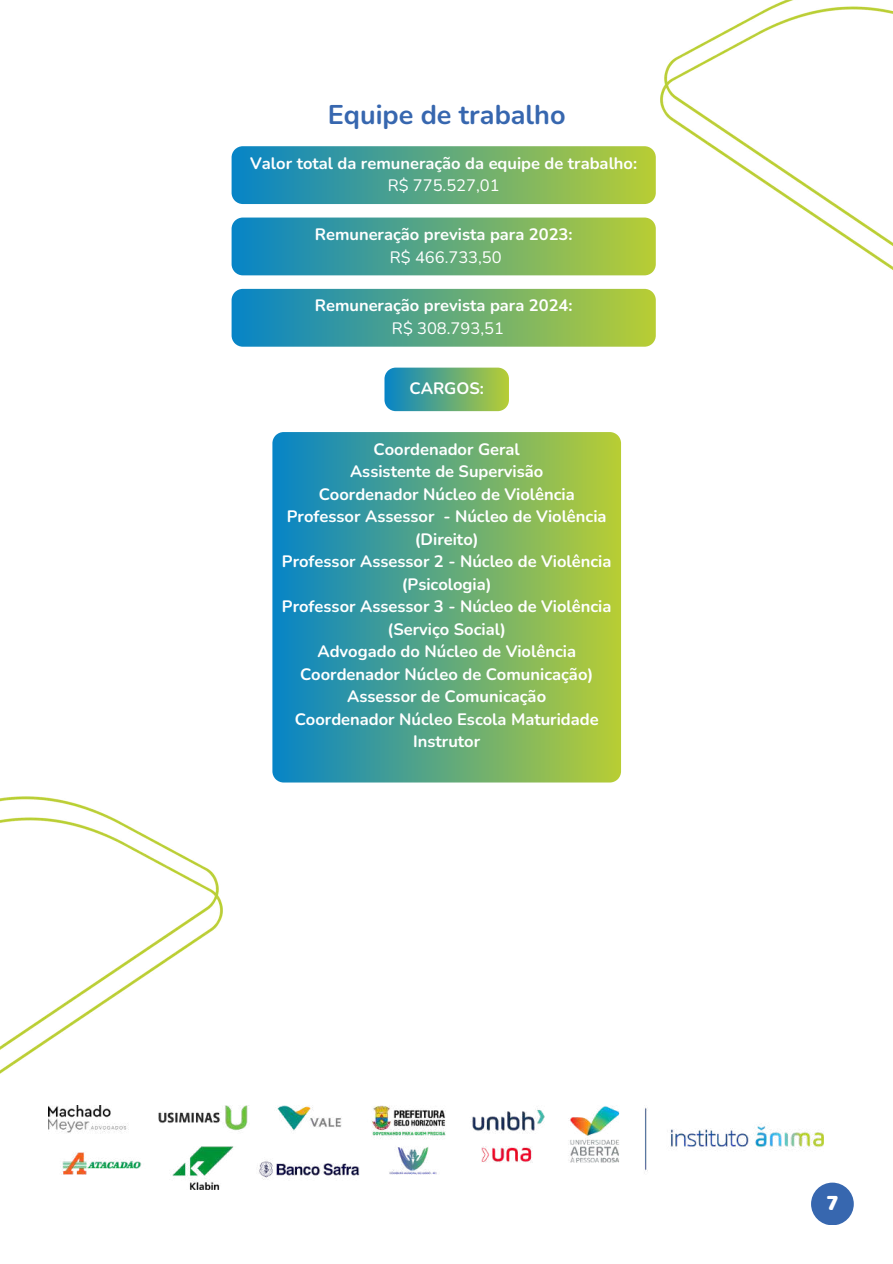
<style>
.page{position:relative;width:893px;height:1264px;background:#fff}
.page>*{position:absolute;margin:0;border:0;box-sizing:border-box;transform-origin:0 0}
.t1{font:700 27px "Nunito";color:#3767af}
.t2{font:23.1px "Baloo Thambi";color:#fff}
.t3{font:700 16.5px/22.5px "Nunito";color:#fff;text-align:center}
.t4{font:16.5px "Nunito";color:#fff}
</style>
<div class="page">
<div style="left:811px;top:1182px;width:42px;height:43px;background:#3767af;border-radius:50%"></div>
<img style="left:660px;top:0;width:232px;height:270px">
<img style="left:0;top:796px;width:223px;height:394px">
<svg style="left:231px;top:146px;width:424px;height:58px;background:#60a97e"></svg>
<svg style="left:231px;top:217px;width:424px;height:58px;background:#61a97f"></svg>
<svg style="left:231px;top:289px;width:424px;height:58px;background:#60a97e"></svg>
<svg style="left:384px;top:367px;width:125px;height:44px;background:#64ab82"></svg>
<svg style="left:272px;top:432px;width:349px;height:350px;background:#5fa87d"></svg>
<img style="left:49px;top:1105px;width:774px;height:84px">
<h1 class="t1" style="left:328px;top:96px;width:239px">Equipe de trabalho</h1>
<p class="t3" style="left:250px;top:152px;width:388px">Valor total da remuneração da equipe de trabalho:</p>
<p class="t4" style="left:387px;top:174px;width:113px">R$ 775.527,01</p>
<p class="t3" style="left:315px;top:223px;width:259px">Remuneração prevista para 2023:</p>
<p class="t4" style="left:390px;top:246px;width:113px">R$ 466.733,50</p>
<p class="t3" style="left:315px;top:295px;width:259px">Remuneração prevista para 2024:</p>
<p class="t4" style="left:392px;top:317px;width:113px">R$ 308.793,51</p>
<p class="t3" style="left:409px;top:377px;width:76px">CARGOS:</p>
<p class="t3" style="left:282px;top:438px;width:331px">Coordenador Geral<br>Assistente de Supervisão<br>Coordenador Núcleo de Violência<br>Professor Assessor - Núcleo de Violência (Direito)<br>Professor Assessor 2 - Núcleo de Violência (Psicologia)<br>Professor Assessor 3 - Núcleo de Violência (Serviço Social)<br>Advogado do Núcleo de Violência<br>Coordenador Núcleo de Comunicação)<br>Assessor de Comunicação<br>Coordenador Núcleo Escola Maturidade<br>Instrutor</p>
<h2 class="t2" style="left:826px;top:1185px;width:13px">7</h2>
</div>
